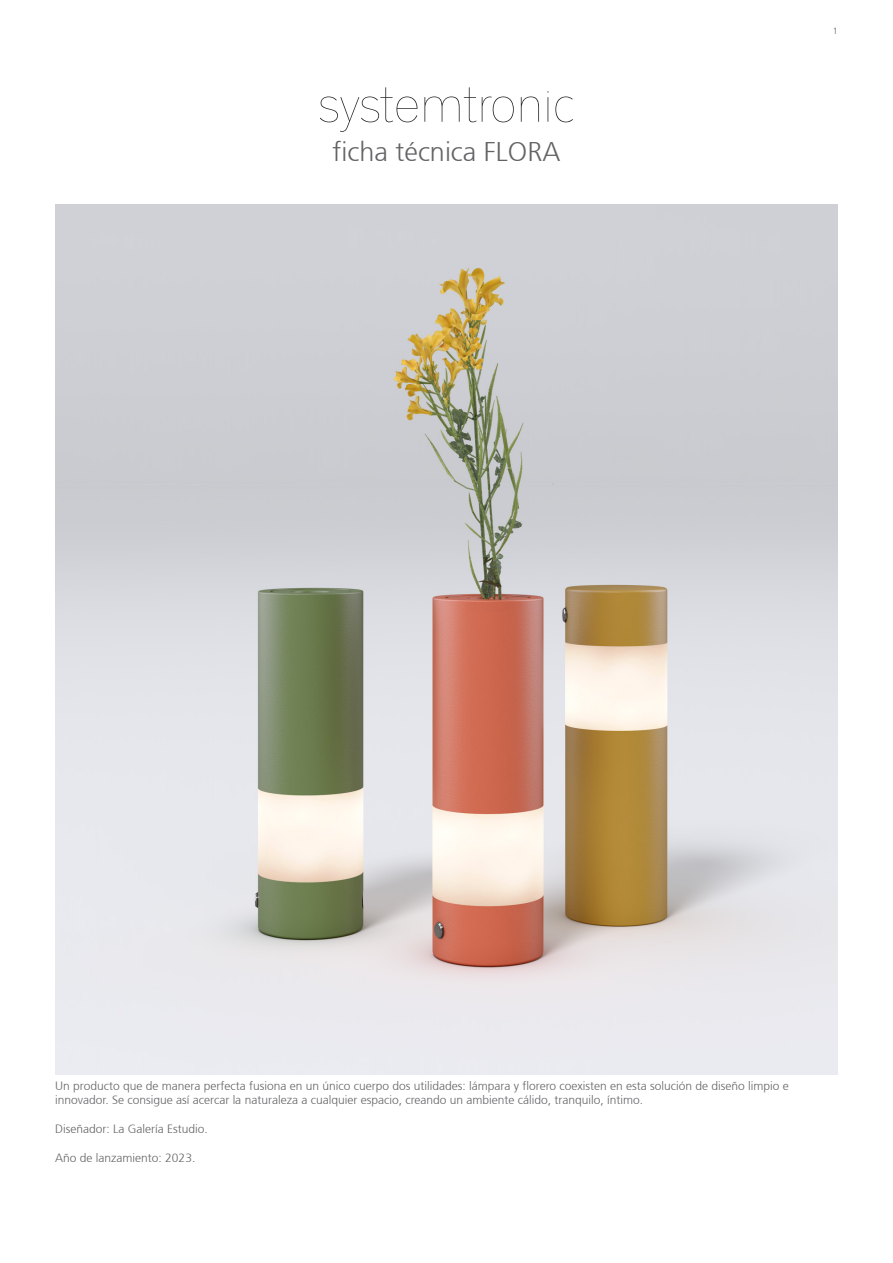
<style>
.page{position:relative;width:893px;height:1263px;background:#fff}
.page>*{position:absolute;margin:0;border:0;box-sizing:border-box;transform-origin:0 0}
.t1{font:300 27px "Frutiger 45";color:#636366}
.t2{font:300 12px/14.4px "Frutiger 45";color:#636366}
.t3{font:300 9px "Frutiger 45";color:#636366}
</style>
<div class="page">
<svg style="left:320px;top:87px;width:97px;height:45px"></svg>
<svg style="left:424px;top:87px;width:52px;height:35px"></svg>
<svg style="left:482px;top:97px;width:32px;height:25px"></svg>
<svg style="left:521px;top:97px;width:18px;height:25px"></svg>
<svg style="left:548px;top:91px;width:1px;height:31px"></svg>
<svg style="left:555px;top:97px;width:18px;height:25px"></svg>
<img style="left:55px;top:204px;width:783px;height:870px">
<p class="t1" style="left:332px;top:136px;width:229px">ficha técnica FLORA</p>
<p class="t3" style="left:833px;top:26px;width:7px">1</p>
<p class="t2" style="left:55px;top:1078px;width:735px">Un producto que de manera perfecta fusiona en un único cuerpo dos utilidades: lámpara y florero coexisten en esta solución de diseño limpio e innovador. Se consigue así acercar la naturaleza a cualquier espacio, creando un ambiente cálido, tranquilo, íntimo.</p>
<p class="t2" style="left:55px;top:1121px;width:154px">Diseñador: La Galería Estudio.</p>
<p class="t2" style="left:55px;top:1150px;width:142px">Año de lanzamiento: 2023.</p>
</div>
